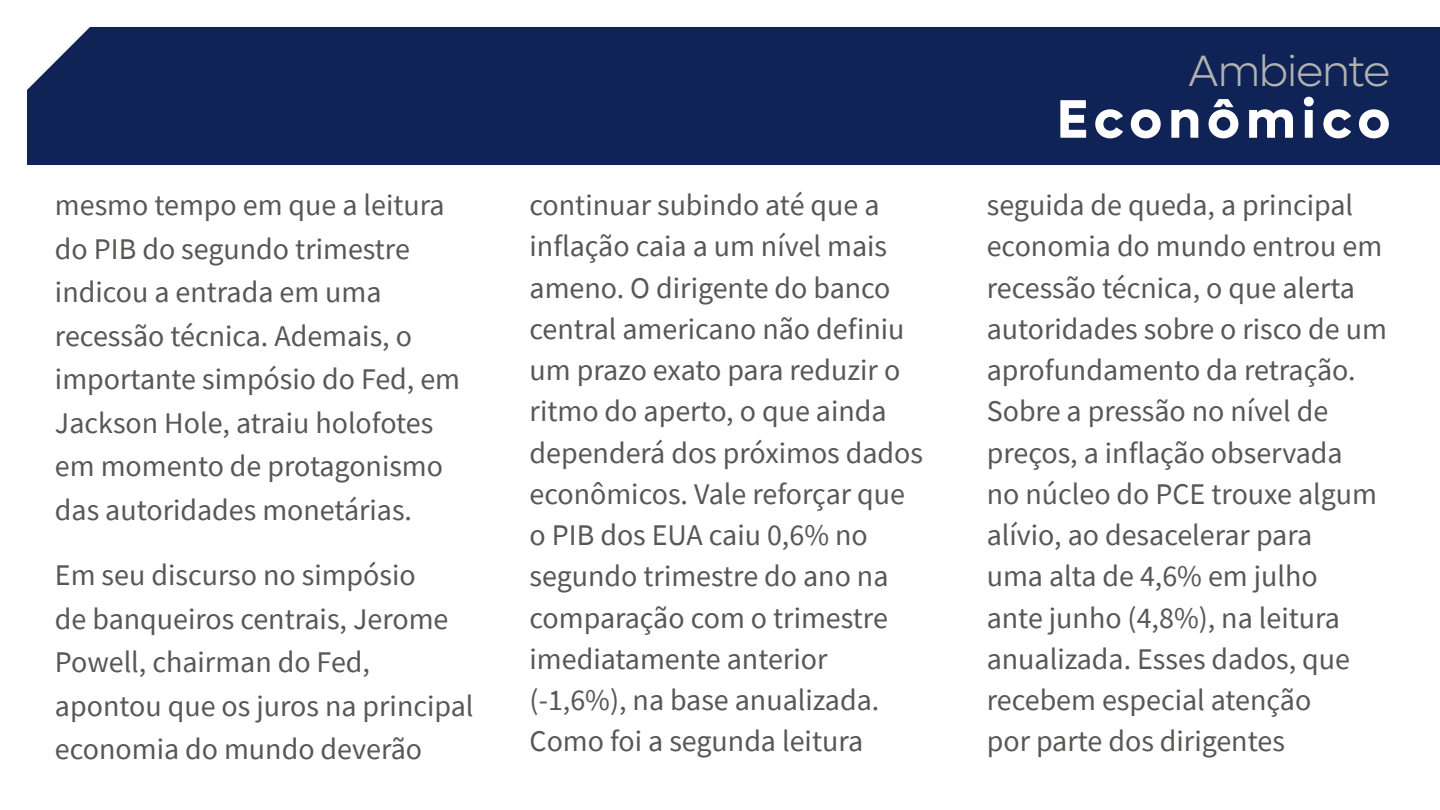
<style>
.page{position:relative;width:1440px;height:810px;background:#fff}
.page>*{position:absolute;margin:0;border:0;box-sizing:border-box;transform-origin:0 0}
.t1{font:700 54.45px "Lufga";letter-spacing:.11em;color:#fff}
.t2{font:300 43.95px "Lufga";letter-spacing:-.02em;color:#b3b2b2}
.t3{font:30px/41.2px "Source Sans Pro";color:#575756}
</style>
<div class="page">
<div style="left:27px;top:27px;width:1413px;height:138px;background:#0f2356"></div>
<p class="t3" style="left:55px;top:183px;width:407px;line-height:43.5px">mesmo tempo em que a leitura do PIB do segundo trimestre indicou a entrada em uma recessão técnica. Ademais, o importante simpósio do Fed, em<br>Jackson Hole, atraiu holofotes em momento de protagonismo das autoridades monetárias.</p>
<p class="t3" style="left:55px;top:553px;width:420px;line-height:43.5px">Em seu discurso no simpósio<br>de banqueiros centrais, Jerome<br>Powell, chairman do Fed, apontou que os juros na principal economia do mundo deverão</p>
<h2 class="t2" style="left:1188px;top:46px;width:204px">Ambiente</h2>
<h1 class="t1" style="left:1057px;top:86px;width:335px">Econômico</h1>
<p class="t3" style="left:530px;top:184px;width:395px">continuar subindo até que a inflação caia a um nível mais ameno. O dirigente do banco central americano não definiu um prazo exato para reduzir o ritmo do aperto, o que ainda dependerá dos próximos dados econômicos. Vale reforçar que o PIB dos EUA caiu 0,6% no segundo trimestre do ano na comparação com o trimestre imediatamente anterior (-1,6%), na base anualizada.<br>Como foi a segunda leitura</p>
<p class="t3" style="left:987px;top:184px;width:402px">seguida de queda, a principal economia do mundo entrou em recessão técnica, o que alerta autoridades sobre o risco de um aprofundamento da retração.<br>Sobre a pressão no nível de preços, a inflação observada<br>no núcleo do PCE trouxe algum alívio, ao desacelerar para<br>uma alta de 4,6% em julho<br>ante junho (4,8%), na leitura anualizada. Esses dados, que recebem especial atenção<br>por parte dos dirigentes</p>
</div>
